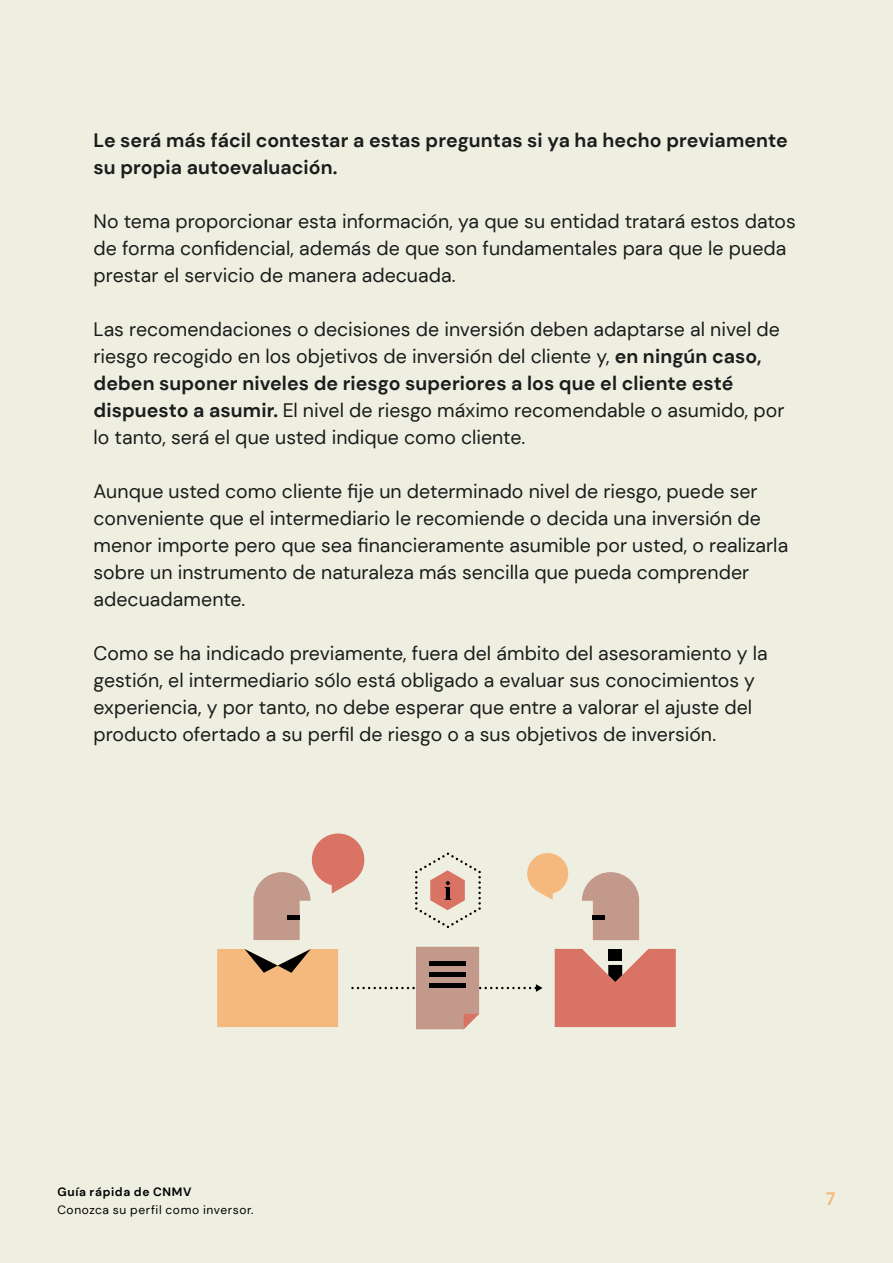
<style>
.page{position:relative;width:893px;height:1263px;background:#efefe1}
.page>*{position:absolute;margin:0;border:0;box-sizing:border-box;transform-origin:0 0}
.Body_DM{font:19.5px/27px "DM Sans";color:#1c1c1c}
.Body_DM-2{font:700 19.5px/27px "DM Sans";letter-spacing:.005em;color:#1c1c1c}
.t1{font:700 18px "DM Sans";color:#f5b87d}
.t2{font:12px "DM Sans";letter-spacing:.05em;color:#000}
.t3{font:700 12px "DM Sans";letter-spacing:.055em;color:#000}
.s1{font-weight:700}
</style>
<div class="page">
<svg style="left:527px;top:853px;width:41px;height:47px;background:#f3c89a"></svg>
<svg style="left:217px;top:949px;width:121px;height:78px;background:#e8b27c"></svg>
<svg style="left:253px;top:833px;width:111px;height:107px;background:#dec1b2"></svg>
<hr style="left:288px;top:915px;width:12px;height:4px;background:#000">
<svg style="left:582px;top:872px;width:57px;height:68px;background:#caaa9b"></svg>
<div style="left:593px;top:915px;width:12px;height:5px;background:#000"></div>
<svg style="left:555px;top:949px;width:121px;height:78px;background:#d27869"></svg>
<svg style="left:351px;top:947px;width:192px;height:82px;background:#d7cbbd"></svg>
<svg style="left:415px;top:852px;width:66px;height:76px;background:#decabd"></svg>
<p class="Body_DM-2" style="left:94px;top:127px;width:696px">Le será más fácil contestar a estas preguntas si ya ha hecho previamente su propia autoevaluación.</p>
<p class="Body_DM" style="left:94px;top:208px;width:704px">No tema proporcionar esta información, ya que su entidad tratará estos datos de forma confidencial, además de que son fundamentales para que le pueda prestar el servicio de manera adecuada.</p>
<p class="Body_DM" style="left:94px;top:316px;width:692px">Las recomendaciones o decisiones de inversión deben adaptarse al nivel de riesgo recogido en los objetivos de inversión del cliente y, <span class="s1">en ningún caso, deben suponer niveles de riesgo superiores a los que el cliente esté dispuesto a asumir.</span> El nivel de riesgo máximo recomendable o asumido, por lo tanto, será el que usted indique como cliente.</p>
<p class="Body_DM" style="left:94px;top:478px;width:696px">Aunque usted como cliente fije un determinado nivel de riesgo, puede ser conveniente que el intermediario le recomiende o decida una inversión de menor importe pero que sea financieramente asumible por usted, o realizarla sobre un instrumento de naturaleza más sencilla que pueda comprender adecuadamente.</p>
<p class="Body_DM" style="left:94px;top:640px;width:676px">Como se ha indicado previamente, fuera del ámbito del asesoramiento y la gestión, el intermediario sólo está obligado a evaluar sus conocimientos y experiencia, y por tanto, no debe esperar que entre a valorar el ajuste del producto ofertado a su perfil de riesgo o a sus objetivos de inversión.</p>
<p class="t3" style="left:57px;top:1184px;width:136px">Guía rápida de CNMV</p>
<p class="t2" style="left:57px;top:1202px;width:198px">Conozca su perfil como inversor.</p>
<p class="t1" style="left:826px;top:1188px;width:11px">7</p>
</div>
